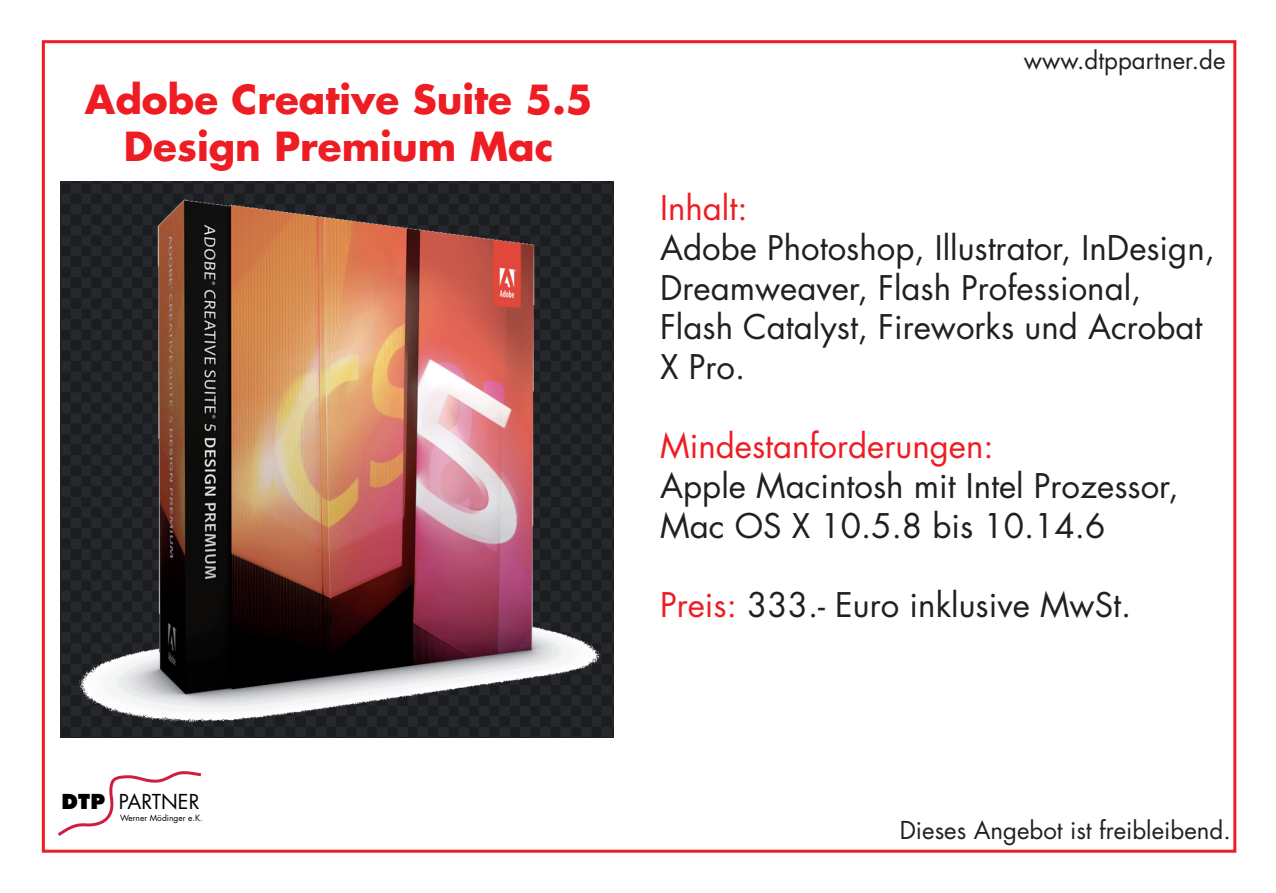
<style>
.page{position:relative;width:1276px;height:893px;background:#fff}
.page>*{position:absolute;margin:0;border:0;box-sizing:border-box;transform-origin:0 0}
.t1{font:700 39px/46.8px "Futura";color:#ee1d23;text-align:center}
.t2{font:33px/39.6px "Futura";color:#231f20}
.t3{font:33px "Futura";color:#ee1d23}
.t4{font:24px "Futura";color:#231f20}
.t5{font:20.1px "Futura";color:#000}
.t6{font:8.4px "Futura";letter-spacing:.005em;color:#000}
.s1{font-weight:800}
.s2{color:#ee1d23}
</style>
<div class="page">
<div style="left:42px;top:40px;width:1194px;height:813px;background:#fff;border:3px solid #ee1d23"></div>
<svg style="left:57px;top:771px;width:145px;height:65px"></svg>
<img style="left:60px;top:181px;width:554px;height:556px">
<p class="t1" style="left:85px;top:75px;width:509px">Adobe Creative Suite 5.5<br>Design Premium Mac</p>
<p class="t5" style="left:61px;top:787px;width:140px"><span class="s1">DTP</span> PARTNER</p>
<p class="t6" style="left:120px;top:812px;width:84px">Werner Mödinger e.K.</p>
<p class="t4" style="left:1024px;top:44px;width:203px">www.dtppartner.de</p>
<p class="t3" style="left:660px;top:185px;width:89px">Inhalt:</p>
<p class="t2" style="left:660px;top:228px;width:556px">Adobe Photoshop, Illustrator, InDesign,<br>Dreamweaver, Flash Professional,<br>Flash Catalyst, Fireworks und Acrobat<br>X Pro.</p>
<p class="t3" style="left:660px;top:424px;width:335px">Mindestanforderungen:</p>
<p class="t2" style="left:660px;top:466px;width:520px">Apple Macintosh mit Intel Prozessor,<br>Mac OS X 10.5.8 bis 10.14.6</p>
<p class="t2" style="left:660px;top:585px;width:472px"><span class="s2">Preis:</span> 333.- Euro inklusive MwSt.</p>
<p class="t4" style="left:899px;top:813px;width:332px">Dieses Angebot ist freibleibend.</p>
</div>
